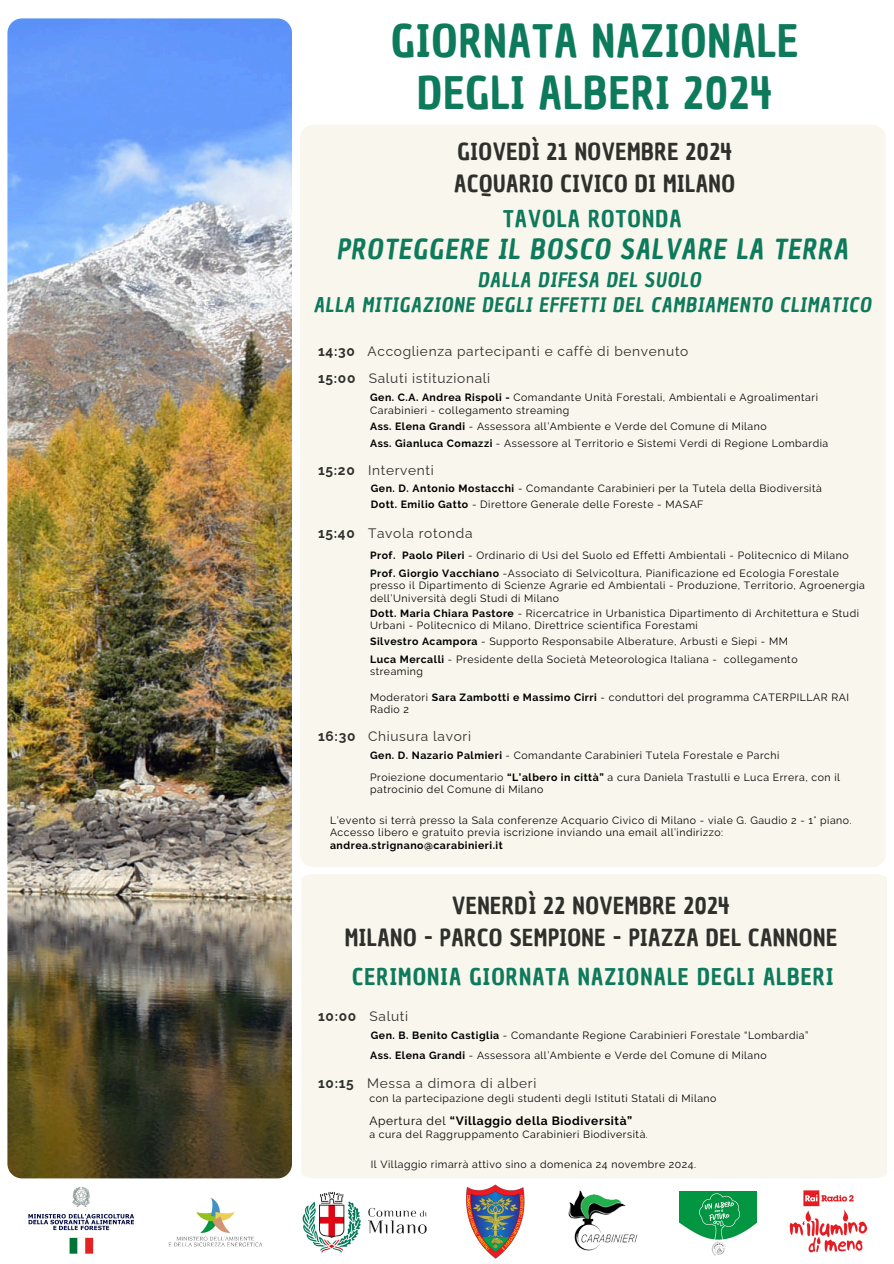
<style>
.page{position:relative;width:894px;height:1264px;background:#fff}
.page>*{position:absolute;margin:0;border:0;box-sizing:border-box;transform-origin:0 0}
.t1{font:43.8px/51.8px "Chau Philomene One";letter-spacing:.025em;color:#0d7a5c;text-align:center}
.t2{font:italic 27px "Chau Philomene One";letter-spacing:.05em;color:#0d7a5c}
.t3{font:22.8px/31.5px "Chau Philomene One";letter-spacing:.025em;color:#2f2f2c}
.t4{font:22.5px "Chau Philomene One";letter-spacing:.05em;color:#0d7a5c}
.t5{font:italic 19.5px/24.8px "Chau Philomene One";letter-spacing:.05em;color:#0d7a5c;text-align:center}
.t6{font:13.65px "Raleway";letter-spacing:.05em;color:#2f2f2c}
.t7{font:700 12px "Raleway";letter-spacing:.05em;color:#000}
.t8{font:10.5px/12.3px "Raleway";letter-spacing:.05em;color:#000}
.t9{font:700 10.5px "Raleway";letter-spacing:.05em;color:#000}
.s1{font-weight:700}
.s2{font-weight:400}
</style>
<div class="page">
<div style="left:300px;top:125px;width:585px;height:742px;background:#f9f7ed"></div>
<img style="left:7px;top:18px;width:285px;height:1160px;border-radius:15px">
<img style="left:302px;top:1192px;width:125px;height:61px">
<img style="left:568px;top:1190px;width:70px;height:61px">
<img style="left:679px;top:1191px;width:77px;height:65px">
<img style="left:28px;top:1187px;width:106px;height:67px">
<img style="left:168px;top:1197px;width:95px;height:50px">
<img style="left:466px;top:1184px;width:59px;height:75px">
<div style="left:301px;top:874px;width:585px;height:304px;background:#f9f7ed"></div>
<img style="left:789px;top:1190px;width:79px;height:63px">
<p class="t1" style="left:391px;top:16px;width:408px">GIORNATA NAZIONALE<br>DEGLI ALBERI 2024</p>
<h4 class="t3" style="left:454px;top:136px;width:282px">GIOVEDÌ 21 NOVEMBRE 2024<br>ACQUARIO CIVICO DI MILANO</h4>
<p class="t4" style="left:503px;top:203px;width:180px">TAVOLA ROTONDA</p>
<p class="t2" style="left:336px;top:231px;width:512px">PROTEGGERE IL BOSCO SALVARE LA TERRA</p>
<p class="t5" style="left:314px;top:268px;width:558px">DALLA DIFESA DEL SUOLO<br>ALLA MITIGAZIONE DEGLI EFFETTI DEL CAMBIAMENTO CLIMATICO</p>
<p class="t6" style="left:318px;top:343px;width:371px"><span class="s1">14:30</span> Accoglienza partecipanti e caffè di benvenuto</p>
<p class="t6" style="left:318px;top:370px;width:173px"><span class="s1">15:00</span> Saluti istituzionali</p>
<h2 class="t8" style="left:370px;top:391px;width:449px"><span class="s1">Gen. C.A. Andrea Rispoli -</span> Comandante Unità Forestali, Ambientali e Agroalimentari<br>Carabinieri - collegamento streaming</h2>
<h4 class="t8" style="left:370px;top:420px;width:398px"><span class="s1">Ass. Elena Grandi</span> - Assessora all’Ambiente e Verde del Comune di Milano</h4>
<p class="t8" style="left:370px;top:437px;width:459px"><span class="s1">Ass. Gianluca Comazzi</span> - Assessore al Territorio e Sistemi Verdi di Regione Lombardia</p>
<p class="t6" style="left:318px;top:462px;width:117px"><span class="s1">15:20</span> Interventi</p>
<h2 class="t8" style="left:370px;top:482px;width:452px"><span class="s1">Gen. D. Antonio Mostacchi</span> - Comandante Carabinieri per la Tutela della Biodiversità</h2>
<h2 class="t8" style="left:370px;top:498px;width:334px"><span class="s1">Dott. Emilio Gatto</span> - Direttore Generale delle Foreste - MASAF</h2>
<p class="t6" style="left:318px;top:525px;width:156px"><span class="s1">15:40</span> Tavola rotonda</p>
<p class="t8" style="left:370px;top:549px;width:480px"><span class="s1">Prof. Paolo Pileri</span> - Ordinario di Usi del Suolo ed Effetti Ambientali - Politecnico di Milano</p>
<p class="t8" style="left:370px;top:567px;width:496px"><span class="s1">Prof. Giorgio Vacchiano</span> -Associato di Selvicoltura, Pianificazione ed Ecologia Forestale presso il Dipartimento di Scienze Agrarie ed Ambientali - Produzione, Territorio, Agroenergia dell’Università degli Studi di Milano</p>
<p class="t8" style="left:370px;top:607px;width:490px"><span class="s1">Dott. Maria Chiara Pastore</span> - Ricercatrice in Urbanistica Dipartimento di Architettura e Studi<br>Urbani - Politecnico di Milano, Direttrice scientifica Forestami</p>
<p class="t8" style="left:370px;top:635px;width:419px"><span class="s1">Silvestro Acampora</span> - Supporto Responsabile Alberature, Arbusti e Siepi - MM</p>
<h4 class="t8" style="left:370px;top:653px;width:429px"><span class="s1">Luca Mercalli</span> - Presidente della Società Meteorologica Italiana - collegamento streaming</h4>
<p class="t8" style="left:370px;top:691px;width:480px">Moderatori <span class="s1">Sara Zambotti e Massimo Cirri</span> - conduttori del programma CATERPILLAR RAI<br>Radio 2</p>
<p class="t6" style="left:318px;top:728px;width:154px"><span class="s1">16:30</span> Chiusura lavori</p>
<h4 class="t8" style="left:370px;top:749px;width:411px"><span class="s1">Gen. D. Nazario Palmieri</span> - Comandante Carabinieri Tutela Forestale e Parchi</h4>
<p class="t8" style="left:370px;top:770px;width:471px">Proiezione documentario <span class="s1">“L’albero in città”</span> a cura Daniela Trastulli e Luca Errera, con il patrocinio del Comune di Milano</p>
<p class="t8" style="left:330px;top:814px;width:523px">L’evento si terrà presso la Sala conferenze Acquario Civico di Milano - viale G. Gaudio 2 - 1° piano.</p>
<p class="t8" style="left:330px;top:826px;width:394px">Accesso libero e gratuito previa iscrizione inviando una email all’indirizzo:</p>
<p class="t9" style="left:330px;top:838px;width:174px">andrea.strignano@carabinieri.it</p>
<p class="t3" style="left:344px;top:890px;width:493px;text-align:center">VENERDÌ 22 NOVEMBRE 2024<br>MILANO - PARCO SEMPIONE - PIAZZA DEL CANNONE</p>
<p class="t4" style="left:352px;top:962px;width:482px">CERIMONIA GIORNATA NAZIONALE DEGLI ALBERI</p>
<h4 class="t6" style="left:318px;top:1007px;width:91px"><span class="s1">10:00</span> Saluti</h4>
<p class="t8" style="left:370px;top:1048px;width:398px"><span class="s1">Ass. Elena Grandi</span> - Assessora all’Ambiente e Verde del Comune di Milano</p>
<h5 class="t8" style="left:370px;top:1029px;width:439px"><span class="s1">Gen. B. Benito Castiglia</span> - Comandante Regione Carabinieri Forestale “Lombardia”</h5>
<p class="t6" style="left:318px;top:1075px;width:220px"><span class="s1">10:15</span> Messa a dimora di alberi</p>
<p class="t8" style="left:369px;top:1091px;width:348px">con la partecipazione degli studenti degli Istituti Statali di Milano</p>
<p class="t7" style="left:369px;top:1113px;width:264px"><span class="s2">Apertura del</span> “Villaggio della Biodiversità”</p>
<p class="t8" style="left:369px;top:1127px;width:280px">a cura del Raggruppamento Carabinieri Biodiversità.</p>
<p class="t8" style="left:370px;top:1158px;width:327px">Il Villaggio rimarrà attivo sino a domenica 24 novembre 2024.</p>
</div>
